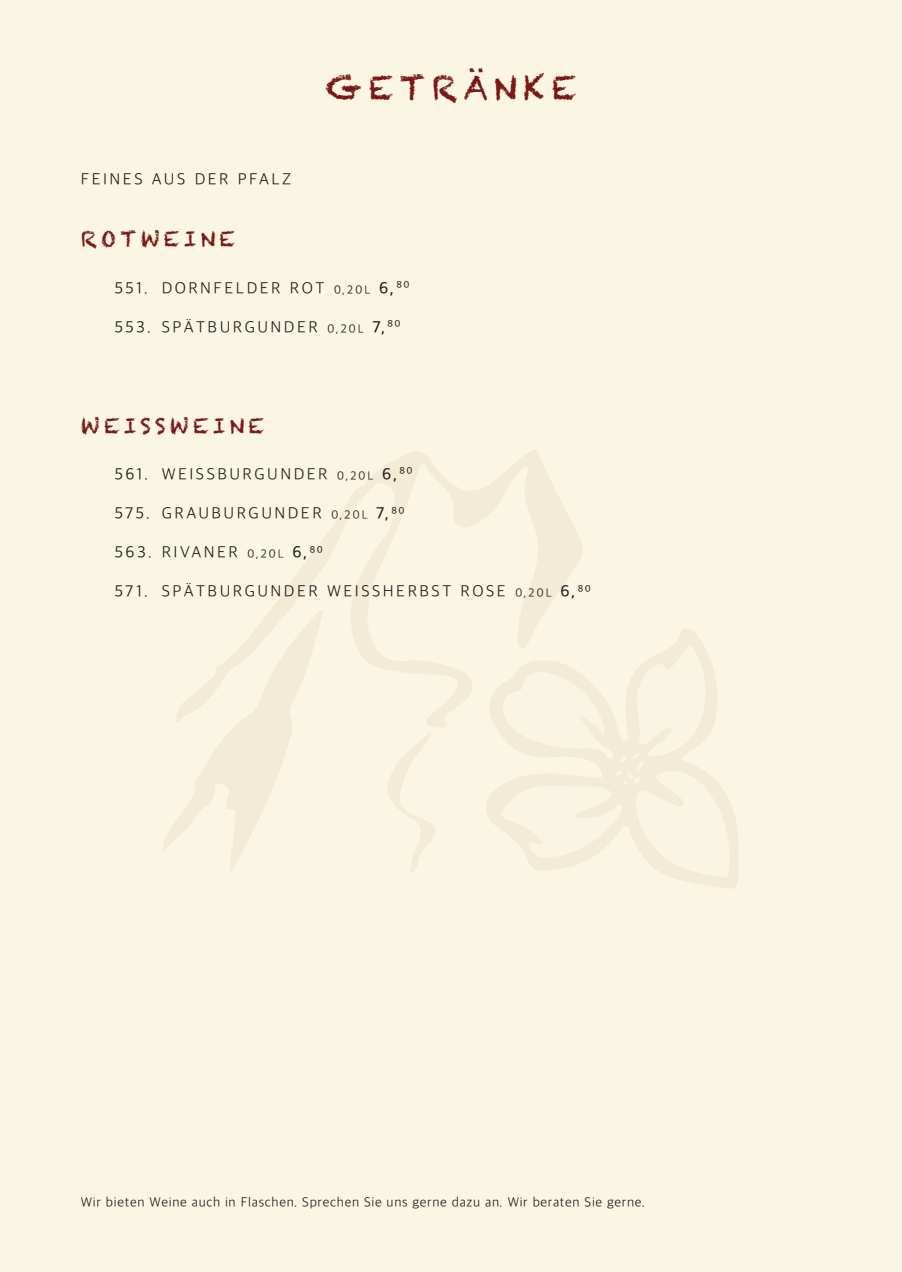
<style>
.page{position:relative;width:902px;height:1272px;background:#fff}
.page>*{position:absolute;margin:0;border:0;box-sizing:border-box;transform-origin:0 0}
.t1{font:33px "Chalkduster";letter-spacing:.2em;color:#791718}
.t2{font:21px "Chalkduster";letter-spacing:.2em;color:#791718}
.t3{font:300 16.5px "Apple SD Gothic Neo";letter-spacing:.15em;color:#1d1d1b}
.t4{font:300 13.5px "Apple SD Gothic Neo";letter-spacing:.05em;color:#1d1d1b}
.s1{font-size:12px}
.s2{font-weight:500}
</style>
<div class="page">
<div style="left:0;top:0;width:901px;height:1271px;background:#fbf6e3"></div>
<svg style="left:486px;top:629px;width:252px;height:259px"></svg>
<svg style="left:272px;top:450px;width:313px;height:277px"></svg>
<svg style="left:164px;top:609px;width:159px;height:261px"></svg>
<svg style="left:388px;top:733px;width:47px;height:140px"></svg>
<svg style="left:500px;top:644px;width:229px;height:233px"></svg>
<p class="t3" style="left:81px;top:168px;width:212px">FEINES AUS DER PFALZ</p>
<p class="t2" style="left:81px;top:227px;width:156px">ROTWEINE</p>
<h1 class="t1" style="left:326px;top:69px;width:252px">GETRÄNKE</h1>
<p class="t3" style="left:115px;top:277px;width:296px">551. DORNFELDER ROT <span class="s1">0,20L</span> <span class="s2">6,</span><sup>80</sup></p>
<p class="t3" style="left:115px;top:316px;width:287px">553. SP!TBURGUNDER <span class="s1">0,20L</span> <span class="s2">7,</span><sup>80</sup></p>
<p class="t2" style="left:81px;top:413px;width:185px">WEISSWEINE</p>
<p class="t3" style="left:115px;top:463px;width:299px">561. WEISSBURGUNDER <span class="s1">0,20L</span> <span class="s2">6,</span><sup>80</sup></p>
<p class="t3" style="left:115px;top:502px;width:291px">575. GRAUBURGUNDER <span class="s1">0,20L</span> <span class="s2">7,</span><sup>80</sup></p>
<p class="t3" style="left:115px;top:541px;width:209px">563. RIVANER <span class="s1">0,20L</span> <span class="s2">6,</span><sup>80</sup></p>
<p class="t3" style="left:115px;top:580px;width:477px">571. SP!TBURGUNDER WEISSHERBST ROSE <span class="s1">0,20L</span> <span class="s2">6,</span><sup>80</sup></p>
<p class="t4" style="left:81px;top:1193px;width:565px">Wir bieten Weine auch in Flaschen. Sprechen Sie uns gerne dazu an. Wir beraten Sie gerne.</p>
</div>
